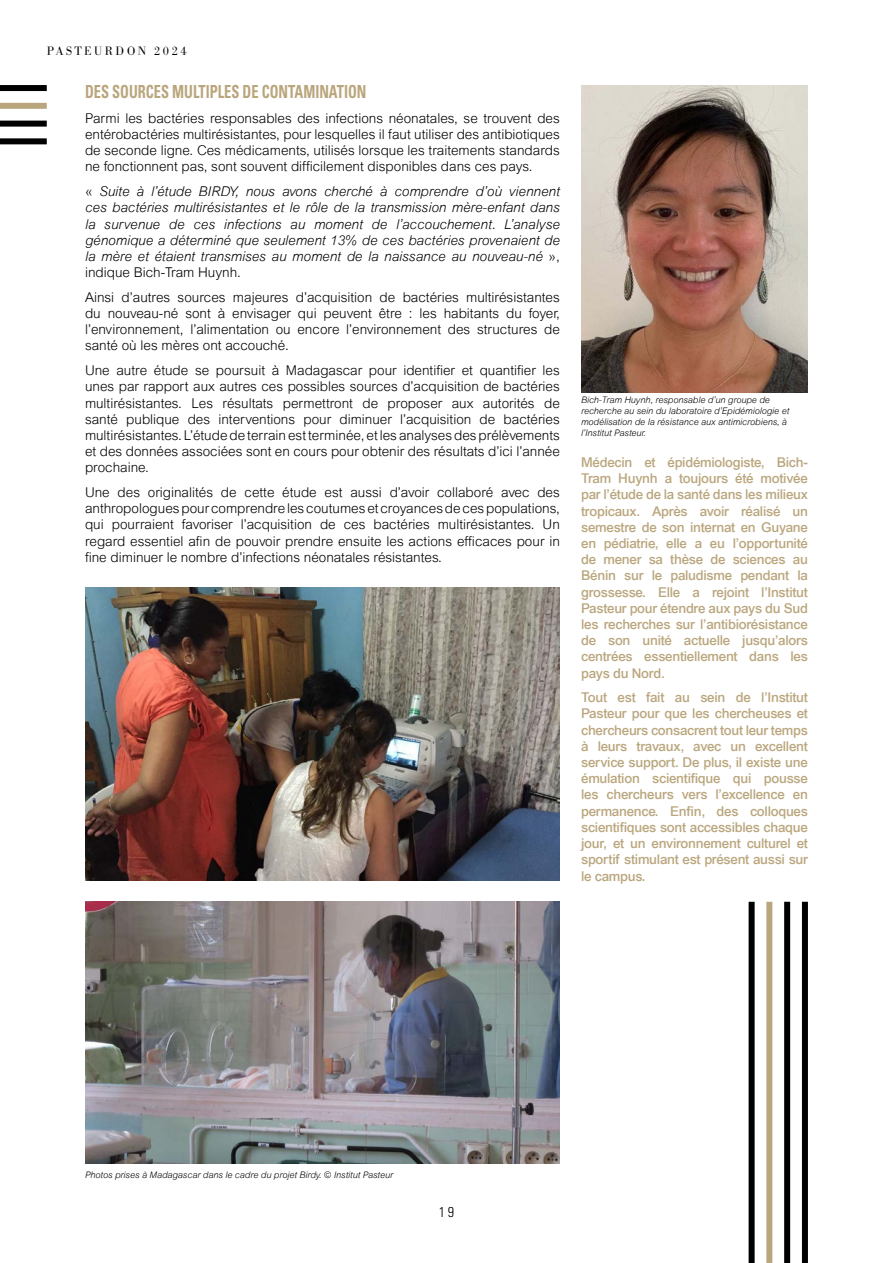
<style>
.page{position:relative;width:893px;height:1263px;background:#fff}
.page>*{position:absolute;margin:0;border:0;box-sizing:border-box;transform-origin:0 0}
.t1{font:700 condensed 18px "Univers LT Std";color:#baa67d;scale:.8 1}
.t2{font:300 condensed 14.25px "Univers LT Std";color:#000}
.t3{font:300 13.5px/16.2px "Arial";color:#000;text-align:justify}
.t4{font:500 13.5px/16.2px "Arial";letter-spacing:-.02em;color:#baa67d;text-align:justify}
.t5{font:italic 300 13.5px/16.2px "Arial";color:#000;text-align:justify}
.t6{font:300 12px "Bodoni BE";letter-spacing:.21em;color:#000}
.t7{font:italic 300 9px/10.8px "Arial";color:#000}
.s1{font-style:normal}
</style>
<div class="page">
<img style="left:85px;top:587px;width:475px;height:293px">
<img style="left:85px;top:902px;width:475px;height:261px">
<div style="left:0;top:138px;width:47px;height:6px;background:#000"></div>
<div style="left:0;top:121px;width:47px;height:6px;background:#000"></div>
<div style="left:0;top:103px;width:47px;height:6px;background:#baa67d"></div>
<div style="left:0;top:85px;width:47px;height:6px;background:#000"></div>
<div style="left:802px;top:902px;width:6px;height:361px;background:#000"></div>
<div style="left:784px;top:902px;width:6px;height:361px;background:#000"></div>
<div style="left:766px;top:902px;width:6px;height:361px;background:#baa67d"></div>
<div style="left:749px;top:902px;width:6px;height:361px;background:#000"></div>
<img style="left:581px;top:85px;width:227px;height:308px">
<p class="t6" style="left:47px;top:44px;width:141px">PASTEURDON 2024</p>
<p class="t1" style="left:85px;top:81px;width:353px">DES SOURCES MULTIPLES DE CONTAMINATION</p>
<p class="t3" style="left:85px;top:110px;width:476px">Parmi les bactéries responsables des infections néonatales, se trouvent des entérobactéries multirésistantes, pour lesquelles il faut utiliser des antibiotiques de seconde ligne. Ces médicaments, utilisés lorsque les traitements standards ne fonctionnent pas, sont souvent difficilement disponibles dans ces pays.</p>
<p class="t5" style="left:85px;top:183px;width:476px"><span class="s1">«</span> Suite à l’étude BIRDY, nous avons cherché à comprendre d’où viennent ces bactéries multirésistantes et le rôle de la transmission mère-enfant dans la survenue de ces infections au moment de l’accouchement. L’analyse génomique a déterminé que seulement 13% de ces bactéries provenaient de la mère et étaient transmises au moment de la naissance au nouveau-né <span class="s1">», indique Bich-Tram Huynh.</span></p>
<p class="t3" style="left:85px;top:289px;width:476px">Ainsi d’autres sources majeures d’acquisition de bactéries multirésistantes du nouveau-né sont à envisager qui peuvent être : les habitants du foyer, l’environnement, l’alimentation ou encore l’environnement des structures de santé où les mères ont accouché.</p>
<p class="t3" style="left:85px;top:362px;width:476px">Une autre étude se poursuit à Madagascar pour identifier et quantifier les unes par rapport aux autres ces possibles sources d’acquisition de bactéries multirésistantes. Les résultats permettront de proposer aux autorités de santé publique des interventions pour diminuer l’acquisition de bactéries multirésistantes. L’étude de terrain est terminée, et les analyses des prélèvements et des données associées sont en cours pour obtenir des résultats d’ici l’année prochaine.</p>
<p class="t3" style="left:85px;top:484px;width:476px">Une des originalités de cette étude est aussi d’avoir collaboré avec des anthropologues pour comprendre les coutumes et croyances de ces populations, qui pourraient favoriser l’acquisition de ces bactéries multirésistantes. Un regard essentiel afin de pouvoir prendre ensuite les actions efficaces pour in fine diminuer le nombre d’infections néonatales résistantes.</p>
<p class="t7" style="left:581px;top:395px;width:210px">Bich-Tram Huynh, responsable d’un groupe de recherche au sein du laboratoire d’Epidémiologie et modélisation de la résistance aux antimicrobiens, à l’Institut Pasteur.</p>
<p class="t4" style="left:581px;top:454px;width:228px">Médecin et épidémiologiste, Bich-Tram Huynh a toujours été motivée par l’étude de la santé dans les milieux tropicaux. Après avoir réalisé un semestre de son internat en Guyane en pédiatrie, elle a eu l’opportunité de mener sa thèse de sciences au Bénin sur le paludisme pendant la grossesse. Elle a rejoint l’Institut Pasteur pour étendre aux pays du Sud les recherches sur l’antibiorésistance de son unité actuelle jusqu’alors centrées essentiellement dans les pays du Nord.</p>
<p class="t4" style="left:581px;top:689px;width:228px">Tout est fait au sein de l’Institut Pasteur pour que les chercheuses et chercheurs consacrent tout leur temps à leurs travaux, avec un excellent service support. De plus, il existe une émulation scientifique qui pousse les chercheurs vers l’excellence en permanence. Enfin, des colloques scientifiques sont accessibles chaque jour, et un environnement culturel et sportif stimulant est présent aussi sur le campus.</p>
<p class="t7" style="left:85px;top:1169px;width:309px">Photos prises à Madagascar dans le cadre du projet Birdy. © Institut Pasteur</p>
<p class="t2" style="left:439px;top:1204px;width:17px">19</p>
</div>
